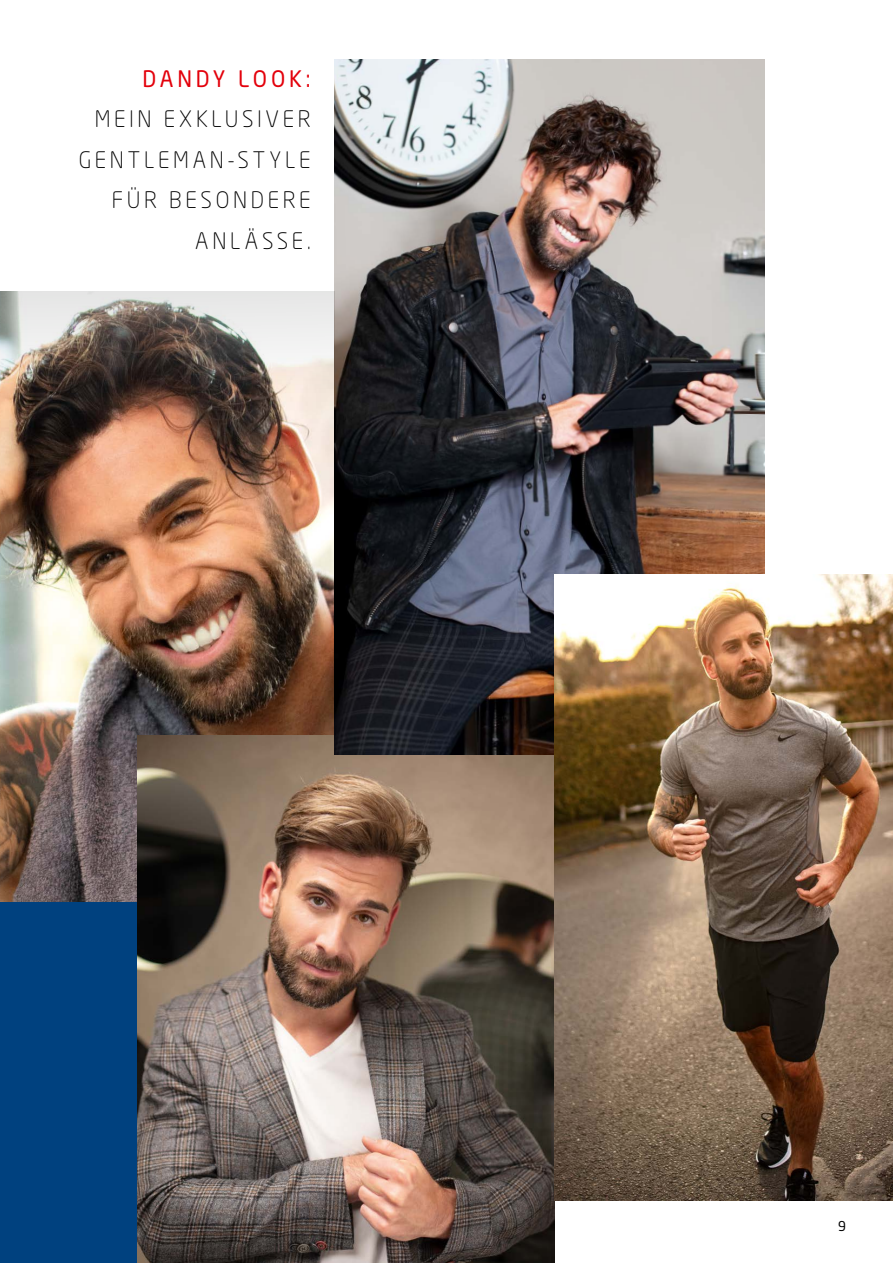
<style>
.page{position:relative;width:893px;height:1263px;background:#fff}
.page>*{position:absolute;margin:0;border:0;box-sizing:border-box;transform-origin:0 0}
.t1{font:300 22.5px/40.5px "Neo Sans Pro";letter-spacing:.17em;color:#000;text-align:right;scale:.96 1}
.t2{font:22.5px "Neo Sans Pro";letter-spacing:.17em;color:#e3000b;scale:.96 1}
.t3{font:13.5px "Neo Sans";color:#000}
</style>
<div class="page">
<div style="left:0;top:901px;width:138px;height:362px;background:#00417f"></div>
<img style="left:0;top:393px;width:335px;height:508px">
<img style="left:138px;top:735px;width:417px;height:528px">
<img style="left:335px;top:60px;width:430px;height:694px">
<img style="left:555px;top:574px;width:338px;height:627px">
<svg style="left:0;top:291px;width:335px;height:102px;background:#9b9590"></svg>
<p class="t2" style="left:142px;top:64px;width:177px">DANDY LOOK:</p>
<p class="t1" style="left:79px;top:98px;width:243px">MEIN EXKLUSIVER<br>GENTLEMAN-STYLE<br>FÜR BESONDERE<br>ANLÄSSE.</p>
<p class="t3" style="left:838px;top:1218px;width:9px">9</p>
</div>
